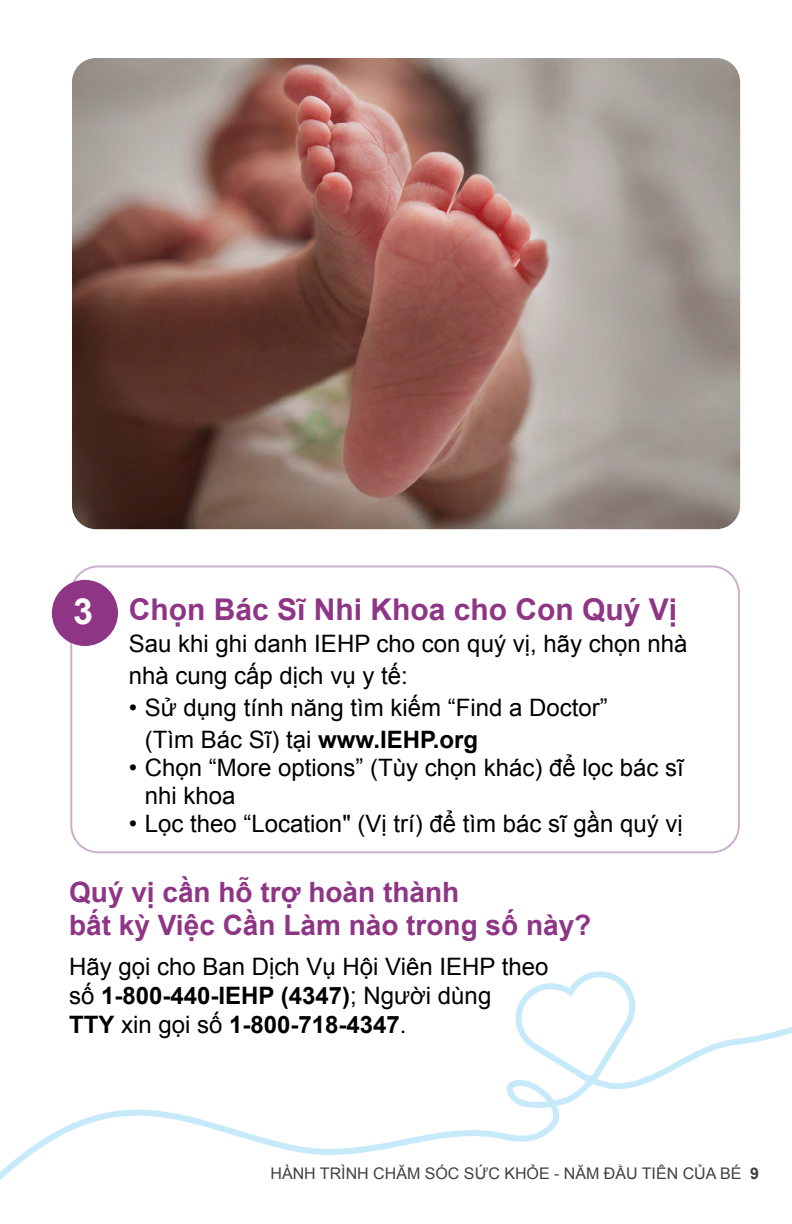
<style>
.page{position:relative;width:792px;height:1224px;background:#fff}
.page>*{position:absolute;margin:0;border:0;box-sizing:border-box;transform-origin:0 0}
.t1{font:700 30px "Arial";color:#8f3586}
.t2{font:700 28px/33.6px "Arial";color:#8f3586}
.t3{font:24px/32px "Arial";color:#000}
.t4{font:16px "Arial";color:#414042}
.s1{font-size:36px;color:#fff}
.s2{font-weight:700}
</style>
<div class="page">
<svg style="left:515px;top:971px;width:277px;height:72px"></svg>
<svg style="left:0;top:1109px;width:203px;height:71px"></svg>
<svg style="left:203px;top:1043px;width:545px;height:112px"></svg>
<div style="left:70px;top:565px;width:670px;height:288px;border:2px solid #ccaece;border-radius:27px"></div>
<div style="left:52px;top:580px;width:66px;height:66px;background:#8f3586;border-radius:50%"></div>
<img style="left:72px;top:58px;width:668px;height:471px">
<p class="t1" style="left:73px;top:590px;width:606px"><span class="s1">3</span> Chọn Bác Sĩ Nhi Khoa cho Con Quý Vị</p>
<p class="t3" style="left:129px;top:628px;width:560px">Sau khi ghi danh IEHP cho con quý vị, hãy chọn nhà nhà cung cấp dịch vụ y tế:</p>
<p class="t3" style="left:145px;top:692px;width:464px;text-indent:-16px">• Sử dụng tính năng tìm kiếm “Find a Doctor” (Tìm Bác Sĩ) tại <span class="s2">www.IEHP.org</span></p>
<p class="t3" style="left:145px;top:754px;width:540px;line-height:28px;text-indent:-16px">• Chọn “More options” (Tùy chọn khác) để lọc bác sĩ nhi khoa</p>
<p class="t3" style="left:129px;top:808px;width:556px">• Lọc theo “Location" (Vị trí) để tìm bác sĩ gần quý vị</p>
<p class="t2" style="left:69px;top:876px;width:524px">Quý vị cần hỗ trợ hoàn thành<br>bất kỳ Việc Cần Làm nào trong số này?</p>
<p class="t3" style="left:69px;top:953px;width:481px;line-height:28.8px">Hãy gọi cho Ban Dịch Vụ Hội Viên IEHP theo số <span class="s2">1-800-440-IEHP (4347)</span>; Người dùng<br><span class="s2">TTY</span> xin gọi số <span class="s2">1-800-718-4347</span>.</p>
<p class="t4" style="left:271px;top:1163px;width:490px">HÀNH TRÌNH CHĂM SÓC SỨC KHỎE - NĂM ĐẦU TIÊN CỦA BÉ <span class="s2">9</span></p>
</div>
